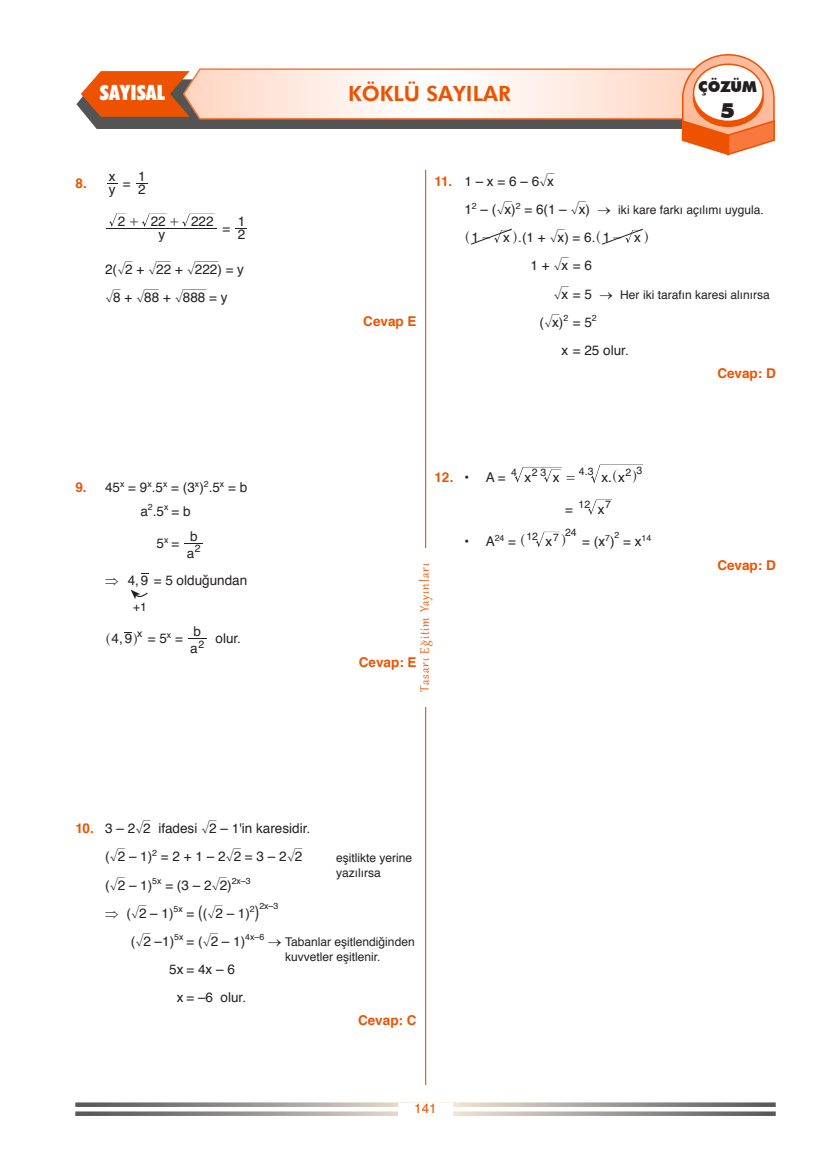
<style>
.page{position:relative;width:830px;height:1170px;background:#fff}
.page>*{position:absolute;margin:0;border:0;box-sizing:border-box;transform-origin:0 0}
.t1{font:800 21px "Futura BT";color:#ed5200}
.t2{font:900 condensed 21px "Futura BT";color:#fff}
.t3{font:900 21px "Futura BT";color:#231f20}
.t4{font:15px "Gabriola";letter-spacing:.07em;color:#ed5200}
.t5{font:900 15px "Futura BT";color:#231f20}
.paragraf{font:13.5px "Helvetica";color:#231f20}
.cevap{font:700 13.5px "Helvetica";color:#ed5200}
.alt_alta{font:13.5px "Helvetica";color:#231f20}
.t6{font:13.5px "Helvetica";color:#ed5200}
.t7{font:13.5px "MM Times Roman";color:#231f20}
.t8{font:12.9px "MM Variable A";color:#231f20;scale:1.07 1}
.paragraf-2{font:12px/15px "Helvetica";color:#231f20}
.t9{font:10.5px "Helvetica";color:#231f20}
.alt_alta-2{font:8.7px "Helvetica";color:#231f20}
.s1{font-family:"MM Times Roman"}
.s2{font-family:"Matematik"}
.s3{font-weight:700;color:#ed5200}
.s4{font-size:13.5px}
.s5{font-family:"Matematik";font-size:13.5px}
.s6{font-family:"MM Variable A";font-size:12.9px}
.s7{font-weight:400;color:#231f20}
.s8{font-size:17.55px}
</style>
<div class="page">
<svg style="left:75px;top:1102px;width:700px;height:4px;background:#a6a29f"></svg>
<svg style="left:75px;top:1111px;width:700px;height:4px;background:#a6a2a0"></svg>
<div style="left:398px;top:1102px;width:54px;height:13px;background:#fff"></div>
<hr style="left:425px;top:170px;width:1px;height:914px;background:#ed5200">
<div style="left:418px;top:548px;width:14px;height:158px;background:#fff"></div>
<svg style="left:76px;top:54px;width:699px;height:102px"></svg>
<div style="left:693px;top:69px;width:69px;height:57px;background:#ed5200;border-radius:50%"></div>
<div style="left:692px;top:68px;width:71px;height:59px;border:2px solid #ed5200;border-radius:50%"></div>
<div style="left:693px;top:64px;width:69px;height:57px;background:#fff;border-radius:50%"></div>
<div style="left:692px;top:63px;width:71px;height:59px;border:2px solid #ed5200;border-radius:50%"></div>
<svg style="left:136px;top:183px;width:12px;height:1px"></svg>
<svg style="left:109px;top:213px;width:18px;height:14px"></svg>
<svg style="left:142px;top:213px;width:25px;height:14px"></svg>
<svg style="left:182px;top:213px;width:33px;height:14px"></svg>
<hr style="left:107px;top:228px;width:110px;height:1px;background:#231f20">
<svg style="left:235px;top:228px;width:12px;height:1px"></svg>
<svg style="left:185px;top:543px;width:18px;height:1px"></svg>
<svg style="left:131px;top:590px;width:17px;height:9px"></svg>
<svg style="left:188px;top:638px;width:18px;height:1px"></svg>
<svg style="left:470px;top:228px;width:42px;height:17px"></svg>
<svg style="left:602px;top:228px;width:41px;height:17px"></svg>
<svg style="left:514px;top:467px;width:48px;height:15px"></svg>
<svg style="left:591px;top:464px;width:52px;height:19px"></svg>
<svg style="left:588px;top:499px;width:24px;height:16px"></svg>
<svg style="left:536px;top:531px;width:24px;height:16px"></svg>
<h1 class="t2" style="left:100px;top:80px;width:67px">SAYISAL</h1>
<h1 class="t1" style="left:348px;top:80px;width:164px">KÖKLÜ SAYILAR</h1>
<p class="t5" style="left:697px;top:78px;width:60px">ÇÖZÜM</p>
<h1 class="t3" style="left:720px;top:97px;width:16px">5</h1>
<p class="cevap" style="left:75px;top:174px;width:13px">8.</p>
<p class="paragraf" style="left:109px;top:167px;width:8px">x</p>
<p class="paragraf" style="left:109px;top:180px;width:8px">y</p>
<p class="paragraf" style="left:123px;top:174px;width:9px">=</p>
<p class="paragraf" style="left:138px;top:167px;width:9px">1</p>
<p class="paragraf" style="left:138px;top:180px;width:9px">2</p>
<p class="paragraf" style="left:118px;top:212px;width:22px">2 <span class="s1">+</span></p>
<p class="paragraf" style="left:151px;top:212px;width:30px">22 <span class="s1">+</span></p>
<p class="paragraf" style="left:191px;top:212px;width:24px">222</p>
<p class="paragraf" style="left:237px;top:212px;width:9px">1</p>
<p class="paragraf" style="left:105px;top:260px;width:140px">2(<span class="s2">ñ</span>2 + <span class="s2">ò</span>22 + <span class="s2">ó</span>222) = y</p>
<p class="paragraf" style="left:105px;top:288px;width:124px"><span class="s2">ñ</span>8 + <span class="s2">ò</span>8 8 + <span class="s2">ó</span>8 8 8 = y</p>
<p class="paragraf" style="left:222px;top:219px;width:9px">=</p>
<p class="paragraf" style="left:237px;top:225px;width:9px">2</p>
<p class="paragraf" style="left:158px;top:225px;width:8px">y</p>
<p class="cevap" style="left:363px;top:311px;width:55px">Cevap E</p>
<p class="paragraf" style="left:434px;top:172px;width:121px"><span class="s3">11.</span> 1 – x = 6 – 6<span class="s2">ñ</span>x</p>
<p class="paragraf-2" style="left:464px;top:203px;width:301px"><span class="s4">1</span><sup>2</sup> <span class="s4">– (</span><span class="s5">ñ</span><span class="s4">x)</span><sup>2</sup> <span class="s4">= 6(1 –</span> <span class="s5">ñ</span><span class="s4">x)</span> → iki kare farkı açılımı uygula.</p>
<p class="t8" style="left:465px;top:229px;width:6px">^</p>
<p class="t8" style="left:512px;top:229px;width:6px">h</p>
<p class="paragraf" style="left:471px;top:228px;width:40px">1<span class="s1">-</span> x</p>
<p class="paragraf" style="left:518px;top:228px;width:79px">.(1 + <span class="s2">ñ</span>x) = 6.</p>
<p class="t8" style="left:596px;top:229px;width:6px">^</p>
<p class="t8" style="left:643px;top:229px;width:6px">h</p>
<p class="paragraf" style="left:602px;top:228px;width:40px">1<span class="s1">-</span> x</p>
<p class="paragraf" style="left:530px;top:256px;width:63px">1 + <span class="s2">ñ</span>x = 6</p>
<p class="paragraf-2" style="left:553px;top:287px;width:218px"><span class="s5">ñ</span><span class="s4">x = 5</span> → Her iki tarafın karesi alınırsa</p>
<p class="paragraf" style="left:539px;top:313px;width:59px">(<span class="s2">ñ</span>x)<sup>2</sup> = 5<sup>2</sup></p>
<p class="paragraf" style="left:561px;top:341px;width:69px">x = 25 olur.</p>
<p class="cevap" style="left:717px;top:364px;width:60px">Cevap: D</p>
<p class="paragraf" style="left:75px;top:478px;width:173px"><span class="s3">9.</span> 45<sup>x</sup> = 9<sup>x</sup>.5<sup>x</sup> = (3<sup>x</sup>)<sup>2</sup>.5<sup>x</sup> = b</p>
<p class="paragraf" style="left:140px;top:502px;width:52px">a<sup>2</sup>.5<sup>x</sup> = b</p>
<p class="paragraf" style="left:156px;top:534px;width:24px">5<sup>x</sup> =</p>
<p class="paragraf" style="left:187px;top:544px;width:9px">a</p>
<p class="paragraf" style="left:190px;top:527px;width:9px">b</p>
<p class="t9" style="left:195px;top:541px;width:7px">2</p>
<p class="paragraf" style="left:128px;top:570px;width:121px">4 9, = 5 olduğundan</p>
<p class="paragraf-2" style="left:133px;top:600px;width:15px">+1</p>
<p class="paragraf" style="left:106px;top:629px;width:34px"><span class="s6">^</span> 4 9, <span class="s6">h</span></p>
<p class="t9" style="left:137px;top:626px;width:7px">x</p>
<p class="paragraf" style="left:148px;top:629px;width:37px">= 5<sup>x</sup> =</p>
<p class="paragraf" style="left:190px;top:639px;width:9px">a</p>
<p class="paragraf" style="left:193px;top:622px;width:9px">b</p>
<p class="t9" style="left:198px;top:637px;width:7px">2</p>
<p class="paragraf" style="left:215px;top:629px;width:27px">olur.</p>
<p class="t9" style="left:511px;top:464px;width:7px">4</p>
<p class="t9" style="left:531px;top:465px;width:16px">2 3</p>
<p class="t9" style="left:578px;top:464px;width:16px">4 3.</p>
<p class="t9" style="left:625px;top:464px;width:18px">2 3</p>
<p class="t7" style="left:565px;top:471px;width:11px">=</p>
<p class="t8" style="left:612px;top:468px;width:25px">^ h</p>
<p class="paragraf" style="left:565px;top:500px;width:9px">=</p>
<p class="paragraf" style="left:597px;top:500px;width:8px">x</p>
<p class="cevap" style="left:434px;top:468px;width:72px">12. <span class="s7">• A =</span></p>
<p class="paragraf" style="left:524px;top:468px;width:8px">x</p>
<p class="paragraf" style="left:552px;top:468px;width:8px">x</p>
<p class="paragraf" style="left:601px;top:468px;width:25px">x x</p>
<p class="paragraf" style="left:608px;top:468px;width:5px">.</p>
<p class="t9" style="left:578px;top:497px;width:13px">12</p>
<p class="t9" style="left:605px;top:497px;width:7px">7</p>
<p class="t4" style="left:414px;top:691px;width:130px;rotate:-90deg">Tasarı Eğitim Yayınları</p>
<p class="cevap" style="left:358px;top:653px;width:59px">Cevap: E</p>
<p class="t9" style="left:526px;top:529px;width:13px">12</p>
<p class="t9" style="left:552px;top:525px;width:25px">7 24</p>
<p class="alt_alta-2" style="left:614px;top:529px;width:6px">2</p>
<p class="alt_alta" style="left:623px;top:532px;width:30px">= x<sup>14</sup></p>
<p class="t8" style="left:520px;top:532px;width:6px">^</p>
<p class="t8" style="left:560px;top:532px;width:6px">h</p>
<p class="alt_alta" style="left:582px;top:532px;width:34px">= (x<sup>7</sup>)</p>
<p class="alt_alta" style="left:464px;top:532px;width:53px">• A<sup>24</sup> =</p>
<p class="paragraf" style="left:545px;top:532px;width:8px">x</p>
<p class="paragraf" style="left:75px;top:819px;width:236px"><span class="s3">10.</span> 3 – 2<span class="s2">ñ</span>2 ifadesi <span class="s2">ñ</span>2 – 1'in karesidir.</p>
<p class="paragraf" style="left:105px;top:847px;width:198px">(<span class="s2">ñ</span>2 – 1)<sup>2</sup> = 2 + 1 – 2<span class="s2">ñ</span>2 = 3 – 2<span class="s2">ñ</span>2</p>
<p class="paragraf-2" style="left:336px;top:851px;width:78px">eşitlikte yerine yazılırsa</p>
<p class="paragraf" style="left:105px;top:875px;width:147px">(<span class="s2">ñ</span>2 – 1)<sup>5x</sup> = (3 – 2<span class="s2">ñ</span>2)<sup>2x–3</sup></p>
<p class="alt_alta" style="left:105px;top:903px;width:156px">⇒ (<span class="s2">ñ</span>2 – 1)<sup>5x</sup> = <span class="s8">(</span>(<span class="s2">ñ</span>2 – 1)<sup>2</sup><span class="s8">)</span></p>
<p class="alt_alta-2" style="left:259px;top:900px;width:21px">2x–3</p>
<p class="paragraf" style="left:131px;top:931px;width:152px">(<span class="s2">ñ</span>2 –1)<sup>5x</sup> = (<span class="s2">ñ</span>2 – 1)<sup>4x–6</sup> →</p>
<p class="paragraf-2" style="left:285px;top:935px;width:131px">Tabanlar eşitlendiğinden kuvvetler eşitlenir.</p>
<p class="paragraf" style="left:169px;top:959px;width:67px">5x = 4x – 6</p>
<p class="paragraf" style="left:177px;top:987px;width:71px">x = –6 olur.</p>
<p class="cevap" style="left:358px;top:1011px;width:60px">Cevap: C</p>
<p class="t6" style="left:414px;top:1099px;width:24px">141</p>
<p class="cevap" style="left:717px;top:556px;width:60px">Cevap: D</p>
</div>
